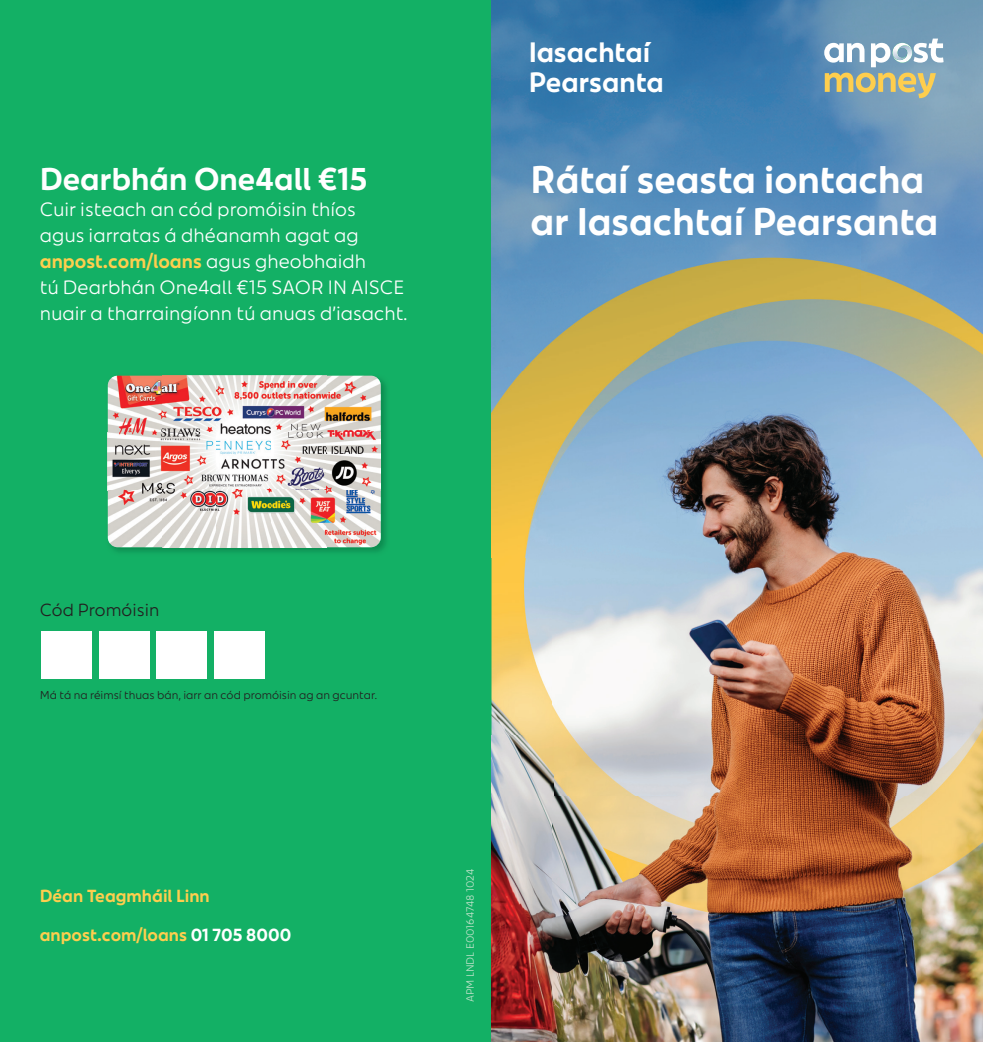
<style>
.page{position:relative;width:983px;height:1042px;background:#fff}
.page>*{position:absolute;margin:0;border:0;box-sizing:border-box;transform-origin:0 0}
.t1{font:700 38.5px/42px "An Post Sans";color:#fff}
.t2{font:700 31.5px "An Post Sans";color:#fff}
.t3{font:700 28px/29.8px "An Post Sans";color:#fff}
.t4{font:19.25px/25.9px "An Post Sans";color:#fff}
.t5{font:700 17.5px "An Post Sans";color:#fece4e}
.t6{font:17.5px "An Post Sans";color:#231f20}
.t7{font:11.38px "An Post Sans";color:#231f20}
.t8{font:10.5px "An Post Sans";color:#c0e2ca}
.s1{font-weight:700;color:#fece4e}
.s2{color:#fff}
</style>
<div class="page">
<div style="left:0;top:0;width:982px;height:1042px;background:#13b065"></div>
<img style="left:491px;top:557px;width:61px;height:485px">
<img style="left:552px;top:557px;width:430px;height:485px">
<img style="left:491px;top:0;width:491px;height:557px">
<svg style="left:824px;top:73px;width:111px;height:25px;background:#b0b18a"></svg>
<svg style="left:824px;top:43px;width:40px;height:20px"></svg>
<svg style="left:913px;top:39px;width:30px;height:24px"></svg>
<svg style="left:870px;top:43px;width:36px;height:24px"></svg>
<div style="left:41px;top:630px;width:51px;height:48px;background:#fff"></div>
<div style="left:156px;top:630px;width:51px;height:48px;background:#fff"></div>
<div style="left:99px;top:630px;width:50px;height:48px;background:#fff"></div>
<div style="left:214px;top:630px;width:50px;height:48px;background:#fff"></div>
<img style="left:107px;top:375px;width:280px;height:178px">
<img style="left:108px;top:376px;width:273px;height:171px">
<h2 class="t2" style="left:40px;top:161px;width:329px">Dearbhán One4all €15</h2>
<p class="t4" style="left:40px;top:196px;width:369px">Cuir isteach an cód promóisin thíos<br>agus iarratas á dhéanamh agat ag <span class="s1">anpost.com/loans</span> agus gheobhaidh<br>tú Dearbhán One4all €15 SAOR IN AISCE nuair a tharraingíonn tú anuas d’iasacht.</p>
<h3 class="t3" style="left:528px;top:37px;width:137px">Iasachtaí<br>Pearsanta</h3>
<h1 class="t1" style="left:530px;top:158px;width:409px">Rátaí seasta iontacha ar Iasachtaí Pearsanta</h1>
<p class="t6" style="left:40px;top:600px;width:121px">Cód Promóisin</p>
<p class="t7" style="left:40px;top:688px;width:339px">Má tá na réimsí thuas bán, iarr an cód promóisin ag an gcuntar.</p>
<p class="t5" style="left:40px;top:885px;width:171px">Déan Teagmháil Linn</p>
<p class="t5" style="left:40px;top:925px;width:253px">anpost.com/loans <span class="s2">01 705 8000</span></p>
<p class="t8" style="left:464px;top:1002px;width:135px;rotate:-90deg">APM LNDL E00164748 1024</p>
</div>
